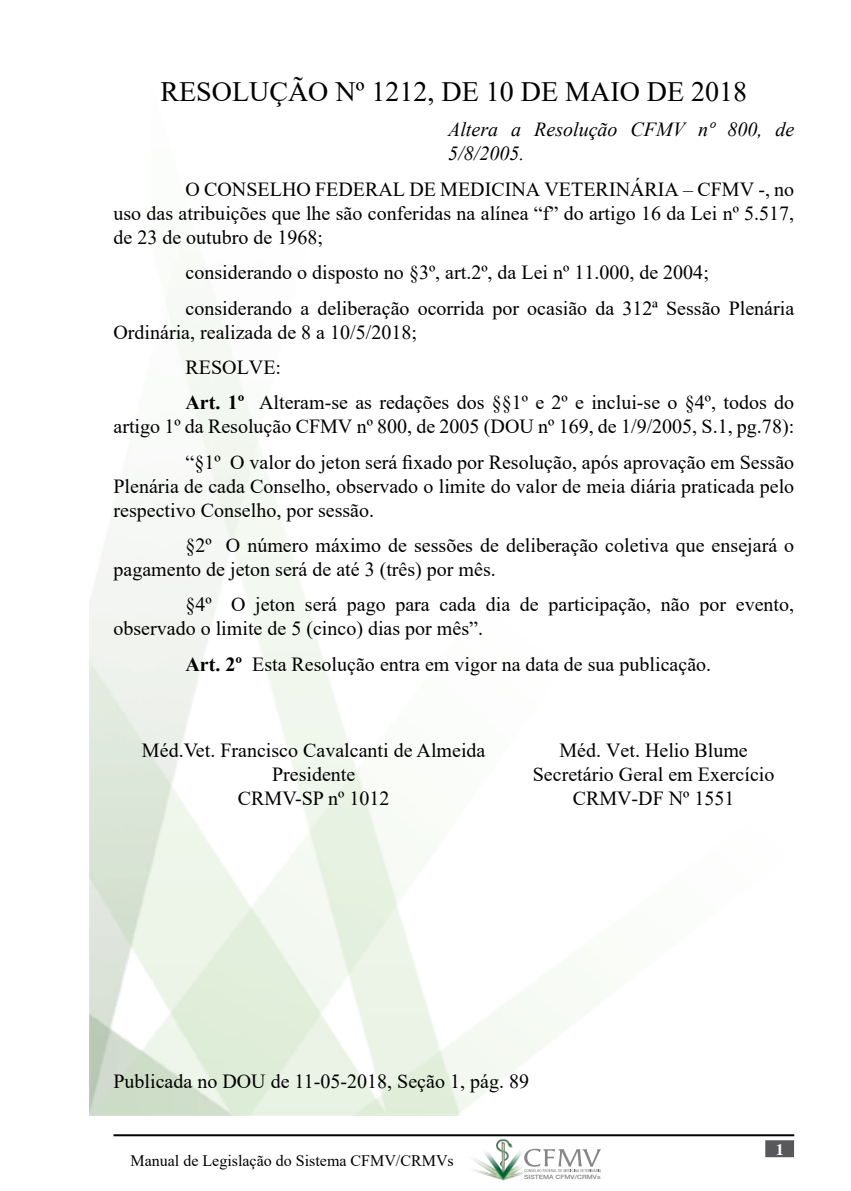
<style>
.page{position:relative;width:851px;height:1191px;background:#fff}
.page>*{position:absolute;margin:0;border:0;box-sizing:border-box;transform-origin:0 0}
.t1{font:28px "Times New Roman";color:#000}
.t2{font:20px/24px "Times New Roman";color:#000}
.t3{font:italic 20px/24px "Times New Roman";color:#000}
.t4{font:16px "Times New Roman";color:#000}
.t5{font:700 16px "Times";color:#fff}
.t6{font:500 5.8px "Helvetica Neue";color:#868689;scale:1.16 1}
.s1{font-weight:700}
</style>
<div class="page">
<hr style="left:113px;top:1134px;width:681px;height:2px;background:#000">
<div style="left:765px;top:1140px;width:28px;height:17px;background:#58585a;border:2px solid #58585a"></div>
<img style="left:452px;top:1134px;width:166px;height:47px">
<svg style="left:524px;top:1148px;width:77px;height:24px"></svg>
<h1 class="t1" style="left:160px;top:72px;width:588px">RESOLUÇÃO Nº 1212, DE 10 DE MAIO DE 2018</h1>
<p class="t3" style="left:448px;top:117px;width:347px">Altera a Resolução CFMV nº 800, de<br>5/8/2005.</p>
<p class="t2" style="left:113px;top:176px;width:682px;text-align:justify;text-indent:72px">O CONSELHO FEDERAL DE MEDICINA VETERINÁRIA – CFMV -, no uso das atribuições que lhe são conferidas na alínea “f” do artigo 16 da Lei nº 5.517, de 23 de outubro de 1968;</p>
<p class="t2" style="left:185px;top:254px;width:610px;line-height:35.4px">considerando o disposto no §3º, art.2º, da Lei nº 11.000, de 2004; considerando a deliberação ocorrida por ocasião da 312ª Sessão Plenária</p>
<p class="t2" style="left:185px;top:313px;width:610px;line-height:35.4px;text-indent:-72px">Ordinária, realizada de 8 a 10/5/2018;<br>RESOLVE:<br><span class="s1">Art. 1º</span> Alteram-se as redações dos §§1º e 2º e inclui-se o §4º, todos do</p>
<p class="t2" style="left:113px;top:408px;width:682px;line-height:35.4px;text-align:right">artigo 1º da Resolução CFMV nº 800, de 2005 (DOU nº 169, de 1/9/2005, S.1, pg.78): “§1º O valor do jeton será fixado por Resolução, após aprovação em Sessão</p>
<p class="t2" style="left:113px;top:473px;width:682px">Plenária de cada Conselho, observado o limite do valor de meia diária praticada pelo respectivo Conselho, por sessão.</p>
<p class="t2" style="left:113px;top:532px;width:682px;text-indent:72px">§2º O número máximo de sessões de deliberação coletiva que ensejará o pagamento de jeton será de até 3 (três) por mês.</p>
<p class="t2" style="left:113px;top:592px;width:682px;text-indent:72px">§4º O jeton será pago para cada dia de participação, não por evento, observado o limite de 5 (cinco) dias por mês”.</p>
<p class="t2" style="left:185px;top:651px;width:527px"><span class="s1">Art. 2º</span> Esta Resolução entra em vigor na data de sua publicação.</p>
<p class="t2" style="left:142px;top:737px;width:345px;text-align:center">Méd.Vet. Francisco Cavalcanti de Almeida<br>Presidente<br>CRMV-SP nº 1012</p>
<p class="t2" style="left:532px;top:737px;width:243px;text-align:center">Méd. Vet. Helio Blume<br>Secretário Geral em Exercício<br>CRMV-DF Nº 1551</p>
<p class="t2" style="left:113px;top:1068px;width:417px">Publicada no DOU de 11-05-2018, Seção 1, pág. 89</p>
<p class="t4" style="left:130px;top:1149px;width:325px">Manual de Legislação do Sistema CFMV/CRMVs</p>
<p class="t6" style="left:524px;top:1173px;width:67px">SISTEMA CFMV/CRMVs</p>
<p class="t5" style="left:775px;top:1140px;width:9px">1</p>
</div>
